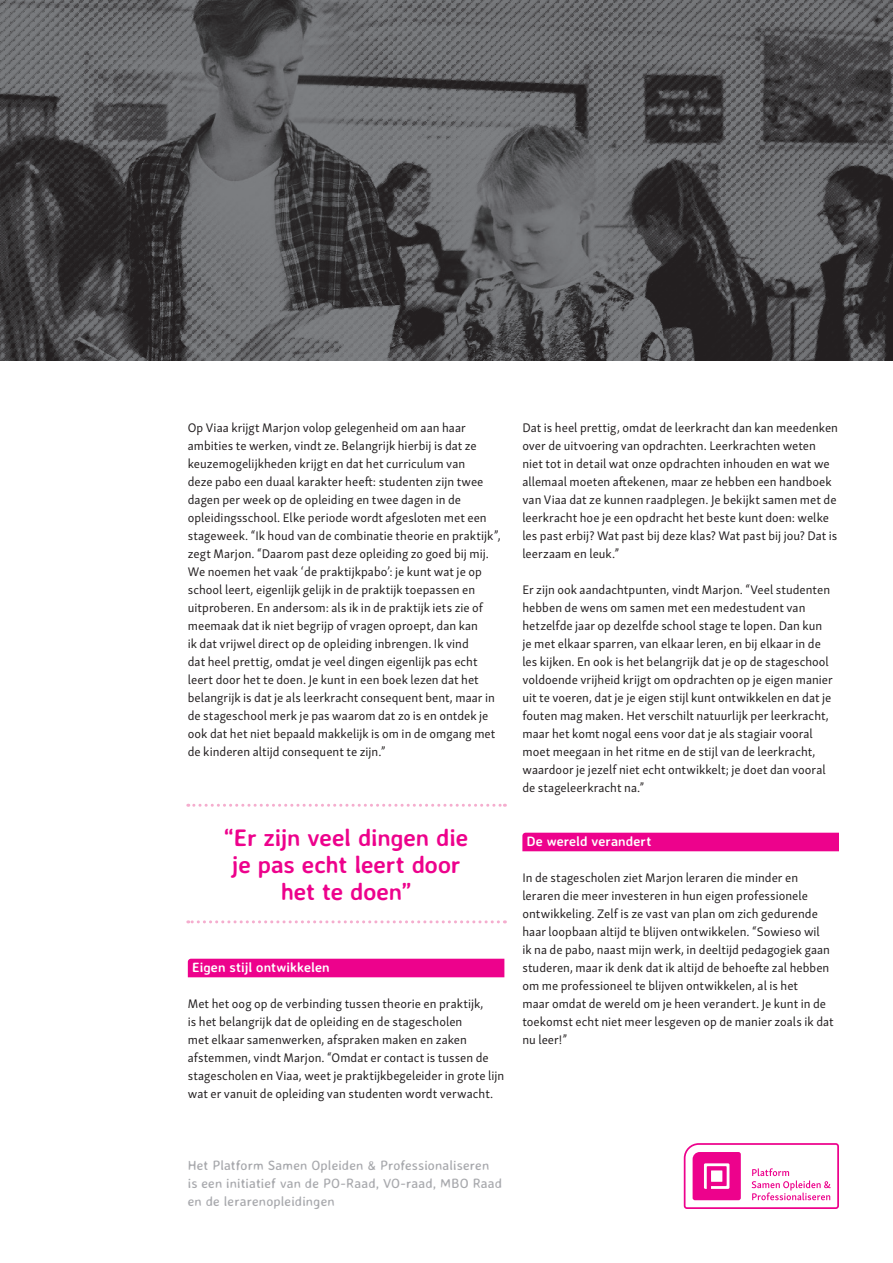
<style>
.page{position:relative;width:893px;height:1263px;background:#fff}
.page>*{position:absolute;margin:0;border:0;box-sizing:border-box;transform-origin:0 0}
.quote{font:700 24px/27px "Averia Sans Libre";letter-spacing:-.01em;color:#ed028c;text-align:center}
.kopje{font:13.5px/18px "Averia Sans Libre";letter-spacing:.005em;color:#a8a9ad}
.kopje-2{font:700 13.5px "Averia Sans Libre";color:#fff}
.par{font:12.75px/18px "Skolar Sans Latn";color:#231f20}
</style>
<div class="page">
<img style="left:0;top:0;width:893px;height:360px">
<svg style="left:188px;top:920px;width:310px;height:3px"></svg>
<svg style="left:188px;top:804px;width:317px;height:3px"></svg>
<div style="left:188px;top:959px;width:316px;height:18px;background:#ed028c"></div>
<div style="left:522px;top:833px;width:317px;height:18px;background:#ed028c"></div>
<svg style="left:684px;top:1143px;width:155px;height:66px"></svg>
<p class="par" style="left:188px;top:418px;width:315px">Op Viaa krijgt Marjon volop gelegenheid om aan haar ambities te werken, vindt ze. Belangrijk hierbij is dat ze keuzemogelijkheden krijgt en dat het curriculum van<br>deze pabo een duaal karakter heeft: studenten zijn twee dagen per week op de opleiding en twee dagen in de opleidingsschool. Elke periode wordt afgesloten met een stageweek. “Ik houd van de combinatie theorie en praktijk”, zegt Marjon. “Daarom past deze opleiding zo goed bij mij.<br>We noemen het vaak ‘de praktijkpabo’: je kunt wat je op school leert, eigenlijk gelijk in de praktijk toepassen en uitproberen. En andersom: als ik in de praktijk iets zie of meemaak dat ik niet begrijp of vragen oproept, dan kan<br>ik dat vrijwel direct op de opleiding inbrengen. Ik vind<br>dat heel prettig, omdat je veel dingen eigenlijk pas echt leert door het te doen. Je kunt in een boek lezen dat het belangrijk is dat je als leerkracht consequent bent, maar in de stageschool merk je pas waarom dat zo is en ontdek je ook dat het niet bepaald makkelijk is om in de omgang met de kinderen altijd consequent te zijn.”</p>
<p class="quote" style="left:224px;top:823px;width:246px">“Er zijn veel dingen die je pas echt leert door het te doen”</p>
<p class="kopje-2" style="left:192px;top:959px;width:139px">Eigen stijl ontwikkelen</p>
<p class="par" style="left:188px;top:994px;width:318px">Met het oog op de verbinding tussen theorie en praktijk,<br>is het belangrijk dat de opleiding en de stagescholen<br>met elkaar samenwerken, afspraken maken en zaken afstemmen, vindt Marjon. “Omdat er contact is tussen de stagescholen en Viaa, weet je praktijkbegeleider in grote lijn wat er vanuit de opleiding van studenten wordt verwacht.</p>
<p class="par" style="left:522px;top:418px;width:317px">Dat is heel prettig, omdat de leerkracht dan kan meedenken over de uitvoering van opdrachten. Leerkrachten weten niet tot in detail wat onze opdrachten inhouden en wat we allemaal moeten aftekenen, maar ze hebben een handboek van Viaa dat ze kunnen raadplegen. Je bekijkt samen met de leerkracht hoe je een opdracht het beste kunt doen: welke les past erbij? Wat past bij deze klas? Wat past bij jou? Dat is leerzaam en leuk.”</p>
<p class="par" style="left:522px;top:580px;width:312px">Er zijn ook aandachtpunten, vindt Marjon. “Veel studenten hebben de wens om samen met een medestudent van hetzelfde jaar op dezelfde school stage te lopen. Dan kun je met elkaar sparren, van elkaar leren, en bij elkaar in de les kijken. En ook is het belangrijk dat je op de stageschool voldoende vrijheid krijgt om opdrachten op je eigen manier uit te voeren, dat je je eigen stijl kunt ontwikkelen en dat je fouten mag maken. Het verschilt natuurlijk per leerkracht, maar het komt nogal eens voor dat je als stagiair vooral moet meegaan in het ritme en de stijl van de leerkracht, waardoor je jezelf niet echt ontwikkelt; je doet dan vooral de stageleerkracht na.”</p>
<p class="kopje-2" style="left:527px;top:833px;width:126px">De wereld verandert</p>
<p class="par" style="left:522px;top:868px;width:313px">In de stagescholen ziet Marjon leraren die minder en leraren die meer investeren in hun eigen professionele ontwikkeling. Zelf is ze vast van plan om zich gedurende haar loopbaan altijd te blijven ontwikkelen. “Sowieso wil<br>ik na de pabo, naast mijn werk, in deeltijd pedagogiek gaan studeren, maar ik denk dat ik altijd de behoefte zal hebben om me professioneel te blijven ontwikkelen, al is het<br>maar omdat de wereld om je heen verandert. Je kunt in de toekomst echt niet meer lesgeven op de manier zoals ik dat nu leer!”</p>
<p class="kopje" style="left:188px;top:1156px;width:316px">Het Platform Samen Opleiden &amp; Professionaliseren is een initiatief van de PO-Raad, VO-raad, MBO Raad en de lerarenopleidingen</p>
</div>
